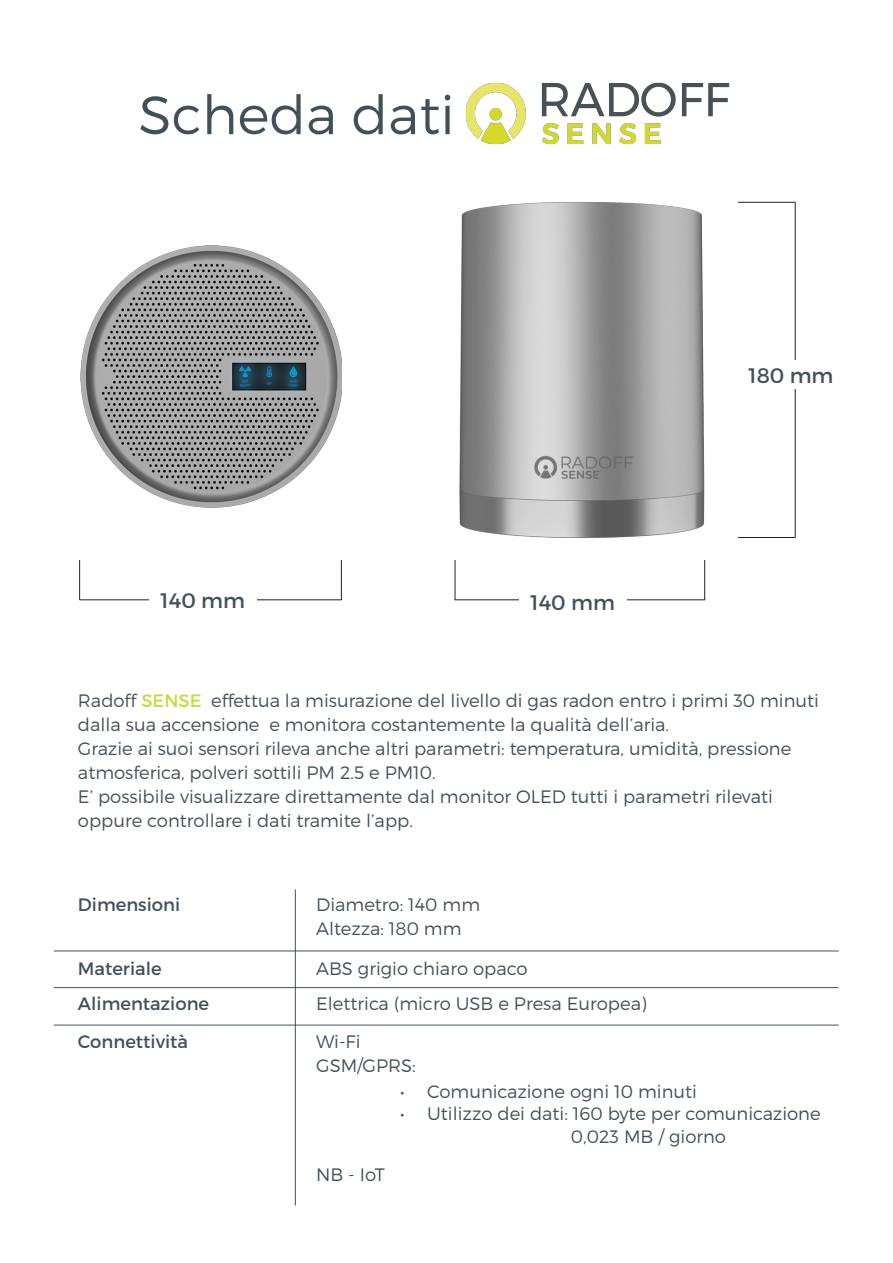
<style>
.page{position:relative;width:893px;height:1263px;background:#fff}
.page>*{position:absolute;margin:0;border:0;box-sizing:border-box;transform-origin:0 0}
.t1{font:300 54px "Montserrat";color:#425159}
.t2{font:21px "Montserrat";color:#425159}
.t3{font:300 18px/24px "Montserrat";color:#425159}
.t4{font:18px "Montserrat";color:#425159}
.s1{font-weight:400;color:#c7da44}
</style>
<div class="page">
<hr style="left:54px;top:951px;width:785px;height:1px;background:#425159">
<hr style="left:54px;top:987px;width:785px;height:1px;background:#425159">
<hr style="left:54px;top:1025px;width:785px;height:1px;background:#425159">
<hr style="left:295px;top:889px;width:1px;height:316px;background:#425159">
<hr style="left:341px;top:560px;width:1px;height:40px;background:#231f20">
<hr style="left:80px;top:599px;width:261px;height:1px;background:#231f20">
<hr style="left:79px;top:560px;width:1px;height:40px;background:#231f20">
<div style="left:149px;top:587px;width:108px;height:23px;background:#fff"></div>
<hr style="left:455px;top:599px;width:250px;height:1px;background:#231f20">
<hr style="left:455px;top:560px;width:1px;height:40px;background:#231f20">
<div style="left:519px;top:587px;width:108px;height:23px;background:#fff"></div>
<hr style="left:704px;top:560px;width:1px;height:40px;background:#231f20">
<hr style="left:738px;top:202px;width:57px;height:1px;background:#231f20">
<hr style="left:795px;top:203px;width:1px;height:334px;background:#231f20">
<hr style="left:738px;top:537px;width:57px;height:1px;background:#231f20">
<div style="left:743px;top:360px;width:96px;height:28px;background:#fff"></div>
<img style="left:465px;top:82px;width:265px;height:63px">
<img style="left:459px;top:202px;width:246px;height:336px">
<img style="left:80px;top:245px;width:262px;height:262px">
<p class="t1" style="left:139px;top:82px;width:318px">Scheda dati</p>
<p class="t2" style="left:161px;top:587px;width:86px">140 mm</p>
<p class="t2" style="left:531px;top:590px;width:86px">140 mm</p>
<p class="t2" style="left:748px;top:362px;width:87px">180 mm</p>
<p class="t3" style="left:78px;top:689px;width:742px">Radoff <span class="s1">SENSE</span> effettua la misurazione del livello di gas radon entro i primi 30 minuti dalla sua accensione e monitora costantemente la qualità dell’aria.</p>
<p class="t3" style="left:78px;top:737px;width:715px">Grazie ai suoi sensori rileva anche altri parametri: temperatura, umidità, pressione atmosferica, polveri sottili PM 2.5 e PM10.</p>
<p class="t3" style="left:78px;top:785px;width:696px">E’ possibile visualizzare direttamente dal monitor OLED tutti i parametri rilevati oppure controllare i dati tramite l’app.</p>
<p class="t4" style="left:78px;top:894px;width:104px">Dimensioni</p>
<p class="t4" style="left:78px;top:957px;width:85px">Materiale</p>
<p class="t4" style="left:78px;top:992px;width:133px">Alimentazione</p>
<p class="t3" style="left:316px;top:893px;width:165px">Diametro: 140 mm</p>
<p class="t3" style="left:316px;top:917px;width:147px">Altezza: 180 mm</p>
<p class="t3" style="left:316px;top:956px;width:213px">ABS grigio chiaro opaco</p>
<p class="t3" style="left:316px;top:991px;width:332px">Elettrica (micro USB e Presa Europea)</p>
<p class="t4" style="left:78px;top:1030px;width:112px">Connettività</p>
<p class="t3" style="left:316px;top:1029px;width:46px">Wi-Fi</p>
<p class="t3" style="left:316px;top:1053px;width:101px">GSM/GPRS:</p>
<p class="t3" style="left:400px;top:1079px;width:298px">• Comunicazione ogni 10 minuti</p>
<p class="t3" style="left:400px;top:1101px;width:422px">• Utilizzo dei dati: 160 byte per comunicazione</p>
<p class="t3" style="left:571px;top:1124px;width:157px">0,023 MB / giorno</p>
<p class="t3" style="left:316px;top:1162px;width:70px">NB - IoT</p>
</div>
